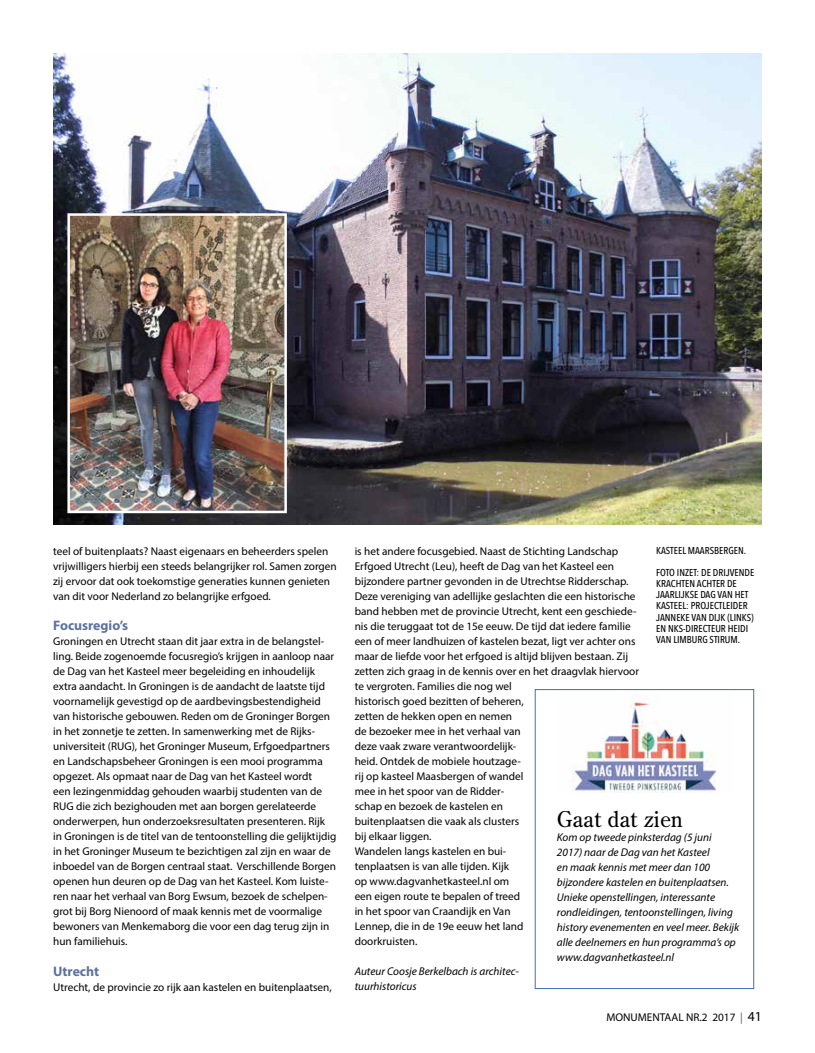
<style>
.page{position:relative;width:815px;height:1053px;background:#fff}
.page>*{position:absolute;margin:0;border:0;box-sizing:border-box;transform-origin:0 0}
.t1{font:22.5px "Century ATF Old Style BQ";color:#000}
.t2{font:700 13.75px "Myriad Pro";color:#5c729f}
.t3{font:11.25px/15px "Myriad Pro";color:#000}
.t4{font:italic 11.25px/15px "Myriad Pro";color:#000}
.t5{font:500 10px/11.2px "Avenir Next Condensed";color:#000}
.s1{color:#6e5a2e}
.s2{font-size:13.75px}
</style>
<div class="page">
<img style="left:53px;top:53px;width:709px;height:471px">
<img style="left:70px;top:216px;width:214px;height:294px">
<div style="left:67px;top:213px;width:220px;height:300px;border:2px solid #fff"></div>
<div style="left:535px;top:689px;width:219px;height:299px;border:1px solid #3e6eb5"></div>
<img style="left:571px;top:700px;width:145px;height:92px">
<p class="t3" style="left:53px;top:544px;width:285px">teel of buitenplaats? Naast eigenaars en beheerders spelen vrijwilligers hierbij een steeds belangrijker rol. Samen zorgen zij ervoor dat ook toekomstige generaties kunnen genieten van dit voor Nederland zo belangrijke erfgoed.</p>
<p class="t2" style="left:53px;top:616px;width:77px">Focusregio’s</p>
<p class="t3" style="left:53px;top:634px;width:285px">Groningen en Utrecht staan dit jaar extra in de belangstel&shy;ling. Beide zogenoemde focusregio’s krijgen in aanloop naar de Dag van het Kasteel meer begeleiding en inhoudelijk extra aandacht. In Groningen is de aandacht de laatste tijd voornamelijk gevestigd op de aardbevingsbestendigheid van historische gebouwen. Reden om de Groninger Borgen in het zonnetje te zetten. In samenwerking met de Rijks&shy;universiteit (RUG), het Groninger Museum, Erfgoedpartners en Landschapsbeheer Groningen is een mooi programma opgezet. Als opmaat naar de Dag van het Kasteel wordt<br>een lezingenmiddag gehouden waarbij studenten van de RUG die zich bezighouden met aan borgen gerelateerde onderwerpen, hun onderzoeksresultaten presenteren. Rijk in Groningen is de titel van de tentoonstelling die gelijktijdig in het Groninger Museum te bezichtigen zal zijn en waar de inboedel van de Borgen centraal staat. Verschillende Borgen openen hun deuren op de Dag van het Kasteel. Kom luiste&shy;ren naar het verhaal van Borg Ewsum, bezoek de schelpen&shy;grot bij Borg Nienoord of maak kennis met de voormalige bewoners van Menkemaborg die voor een dag terug zijn in hun familiehuis.</p>
<p class="t2" style="left:53px;top:961px;width:48px">Utrecht</p>
<p class="t3" style="left:53px;top:979px;width:280px">Utrecht, de provincie zo rijk aan kastelen en buitenplaatsen,</p>
<p class="t5" style="left:656px;top:540px;width:100px;line-height:21.1px">KASTEEL MAARSBERGEN.<br>FOTO INZET: DE DRIJVENDE</p>
<p class="t5" style="left:656px;top:577px;width:99px">KRACHTEN ACHTER DE<br>JAARLIJKSE DAG VAN HET<br>KASTEEL: PROJECTLEIDER<br>JANNEKE VAN DIJK (LINKS)<br>EN NKS-DIRECTEUR HEIDI<br>VAN LIMBURG STIRUM.</p>
<p class="t3" style="left:355px;top:544px;width:286px">is het andere focusgebied. Naast de Stichting Landschap Erfgoed Utrecht (Leu), heeft de Dag van het Kasteel een bijzondere partner gevonden in de Utrechtse Ridderschap.<br>Deze vereniging van adellijke geslachten die een historische band hebben met de provincie Utrecht, kent een geschiede&shy;nis die teruggaat tot de 15e eeuw. De tijd dat iedere familie een of meer landhuizen of kastelen bezat, ligt ver achter ons maar de liefde voor het erfgoed is altijd blijven bestaan. Zij zetten zich graag in de kennis over en het draagvlak hiervoor te vergroten. Families die nog wel<br>historisch goed bezitten of beheren,<br>zetten de hekken open en nemen<br>de bezoeker mee in het verhaal van<br>deze vaak zware verantwoordelijk-<br>heid. Ontdek de mobiele houtzage-<br>rij op kasteel Maasbergen of wandel<br>mee in het spoor van de Ridder-<br>schap en bezoek de kastelen en<br>buitenplaatsen die vaak als clusters<br>bij elkaar liggen.<br>Wandelen langs kastelen en bui-<br>tenplaatsen is van alle tijden. Kijk<br>op www.dagvanhetkasteel.nl om<br>een eigen route te bepalen of treed<br>in het spoor van Craandijk en Van<br>Lennep, die in de 19e eeuw het land<br>doorkruisten.</p>
<p class="t4" style="left:355px;top:963px;width:166px">Auteur Coosje Berkelbach is architec&shy;tuurhistoricus</p>
<h1 class="t1" style="left:557px;top:806px;width:128px">Gaat dat zien</h1>
<p class="t4" style="left:557px;top:829px;width:184px">Kom op tweede pinksterdag (5 juni 2017) naar de Dag van het Kasteel<br>en maak kennis met meer dan 100 bijzondere kastelen en buitenplaatsen.<br>Unieke openstellingen, interessante rondleidingen, tentoonstellingen, living history evenementen en veel meer. Bekijk alle deelnemers en hun programma’s op www.dagvanhetkasteel.nl</p>
<p class="t3" style="left:606px;top:1009px;width:157px">MONUMENTAAL NR.2 2017 <span class="s1">|</span> <span class="s2">41</span></p>
</div>
